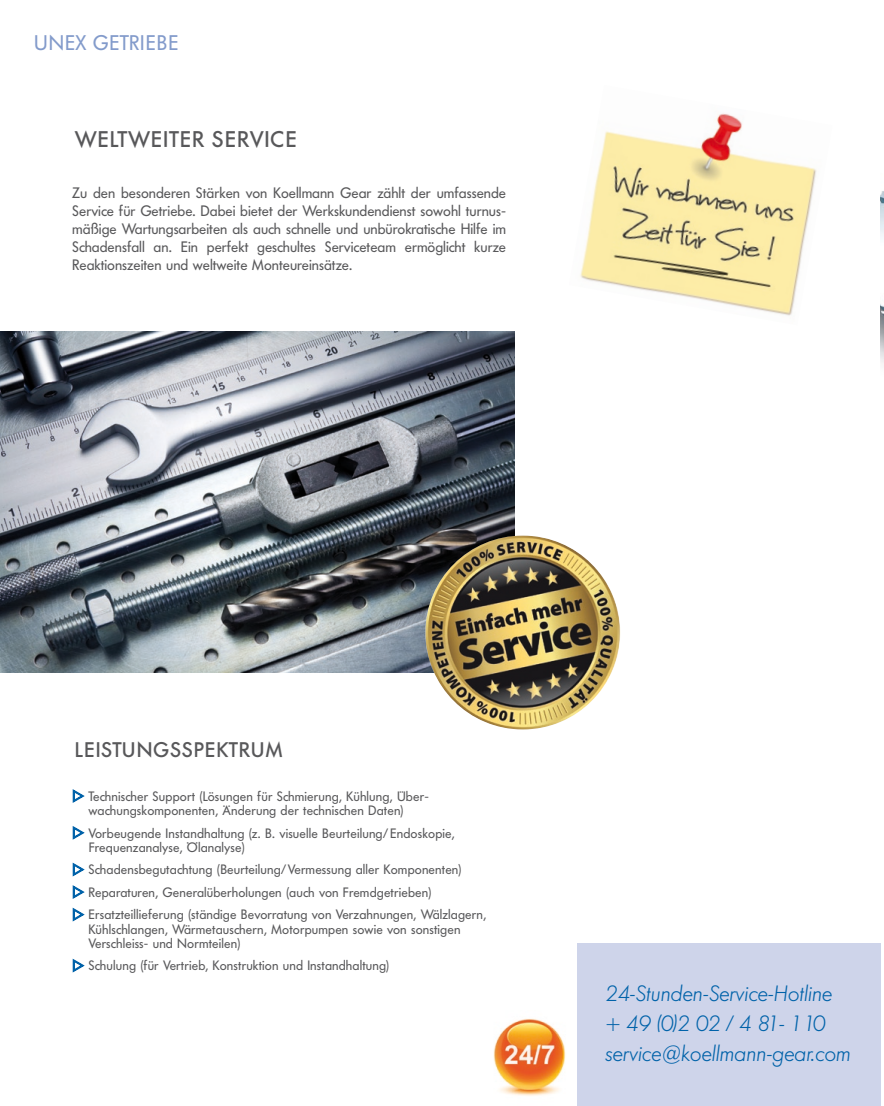
<style>
.page{position:relative;width:884px;height:1106px;background:#fff}
.page>*{position:absolute;margin:0;border:0;box-sizing:border-box;transform-origin:0 0}
.t1{font:500 22.5px "Futura BQ";letter-spacing:.01em;color:#58585a}
.t2{font:italic 300 21.9px/30px "Futura BQ";color:#0062a9}
.t3{font:500 21px "Futura BQ";letter-spacing:.02em;color:#58585a}
.t4{font:21px "Futura BQ";color:#839bcb}
.t5{font:15px/18px "Futura BQ";color:#58585a;text-align:justify}
.t6{font:13.5px/14.2px "Futura BQ";letter-spacing:.01em;color:#58585a}
</style>
<div class="page">
<img style="left:880px;top:191px;width:4px;height:173px">
<svg style="left:72px;top:789px;width:13px;height:14px"></svg>
<svg style="left:72px;top:826px;width:13px;height:14px"></svg>
<svg style="left:72px;top:862px;width:13px;height:15px"></svg>
<svg style="left:72px;top:885px;width:13px;height:14px"></svg>
<svg style="left:72px;top:907px;width:13px;height:15px"></svg>
<svg style="left:72px;top:958px;width:13px;height:15px"></svg>
<div style="left:577px;top:943px;width:303px;height:163px;background:#ced4ea"></div>
<img style="left:493px;top:1018px;width:73px;height:78px">
<img style="left:580px;top:113px;width:237px;height:203px">
<img style="left:0;top:332px;width:514px;height:340px">
<img style="left:425px;top:535px;width:195px;height:194px">
<h3 class="t4" style="left:34px;top:30px;width:14px">une</h3>
<h3 class="t4" style="left:75px;top:30px;width:30px">x getriebe</h3>
<h1 class="t1" style="left:75px;top:126px;width:223px">WELTWEITER SERVICE</h1>
<p class="t5" style="left:72px;top:184px;width:435px">Zu den besonderen Stärken von Koellmann Gear zählt der umfassende Service für Getriebe. Dabei bietet der Werkskundendienst sowohl turnus&shy;mäßige Wartungsarbeiten als auch schnelle und unbürokratische Hilfe im Schadensfall an. Ein perfekt geschultes Serviceteam ermöglicht kurze Reaktionszeiten und weltweite Monteureinsätze.</p>
<h3 class="t3" style="left:75px;top:737px;width:210px">LEISTUNGSSPEKTRUM</h3>
<p class="t6" style="left:88px;top:789px;width:342px">Technischer Support (Lösungen für Schmierung, Kühlung, Über&shy;wachungskomponenten, Änderung der technischen Daten)</p>
<p class="t6" style="left:88px;top:826px;width:368px">Vorbeugende Instandhaltung (z. B. visuelle Beurteilung/Endoskopie,<br>Frequenzanalyse, Ölanalyse)</p>
<p class="t6" style="left:88px;top:858px;width:399px;line-height:22.5px">Schadensbegutachtung (Beurteilung/Vermessung aller Komponenten)<br>Reparaturen, Generalüberholungen (auch von Fremdgetrieben)<br>Ersatzteillieferung (ständige Bevorratung von Verzahnungen, Wälzlagern,</p>
<p class="t6" style="left:88px;top:922px;width:373px">Kühlschlangen, Wärmetauschern, Motorpumpen sowie von sonstigen<br>Verschleiss- und Normteilen)</p>
<p class="t6" style="left:88px;top:958px;width:302px">Schulung (für Vertrieb, Konstruktion und Instandhaltung)</p>
<h2 class="t2" style="left:605px;top:978px;width:247px">24-Stunden-Service-Hotline + 49 (0)2 02 / 4 81- 1 10 service@koellmann-gear.com</h2>
</div>
